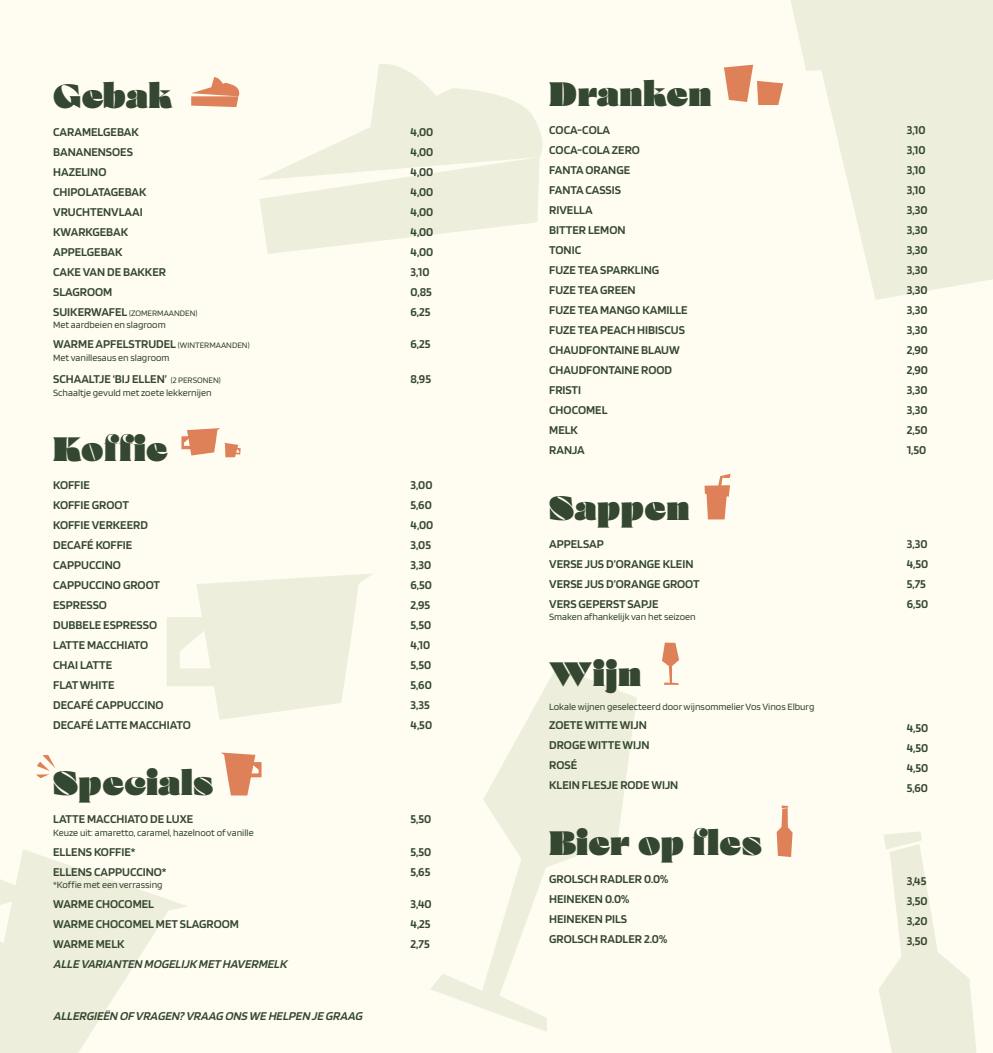
<style>
.page{position:relative;width:993px;height:1053px;background:#fff}
.page>*{position:absolute;margin:0;border:0;box-sizing:border-box;transform-origin:0 0}
.t1{font:33.75px "Courage";letter-spacing:.025em;color:#344731}
.t2{font:600 12.5px/20px "Blinker";color:#344731}
.t3{font:600 12.5px/20px "Blinker";color:#334730}
.t4{font:italic 600 12.5px "Blinker";color:#334730}
.t5{font:italic 600 12.5px "Blinker";color:#344731}
.t6{font:10px "Blinker";color:#344731}
.t7{font:8.75px "Blinker";color:#344731}
.s1{font-weight:600;font-size:12.5px}
.s2{font-weight:400;font-size:8.75px}
</style>
<div class="page">
<div style="left:0;top:0;width:992px;height:1052px;background:#fffdf1"></div>
<svg style="left:191px;top:77px;width:49px;height:30px"></svg>
<svg style="left:221px;top:752px;width:40px;height:43px"></svg>
<svg style="left:259px;top:64px;width:284px;height:190px"></svg>
<svg style="left:181px;top:428px;width:60px;height:29px"></svg>
<svg style="left:0;top:849px;width:188px;height:203px"></svg>
<svg style="left:167px;top:574px;width:205px;height:145px"></svg>
<svg style="left:431px;top:667px;width:205px;height:364px"></svg>
<svg style="left:879px;top:831px;width:97px;height:221px"></svg>
<svg style="left:704px;top:474px;width:26px;height:45px"></svg>
<svg style="left:776px;top:805px;width:16px;height:52px"></svg>
<svg style="left:662px;top:642px;width:17px;height:42px"></svg>
<svg style="left:822px;top:71px;width:170px;height:229px;fill:#edeedc"></svg>
<div style="left:791px;top:0;width:201px;height:71px;background:#edeedc"></div>
<svg style="left:36px;top:755px;width:19px;height:23px"></svg>
<svg style="left:724px;top:65px;width:59px;height:40px"></svg>
<h1 class="t1" style="left:53px;top:75px;width:121px">Gebak</h1>
<p class="t2" style="left:53px;top:122px;width:114px">CARAMELGEBAK<br>BANANENSOES<br>HAZELINO<br>CHIPOLATAGEBAK<br>VRUCHTENVLAAI<br>KWARKGEBAK<br>APPELGEBAK<br>CAKE VAN DE BAKKER<br>SLAGROOM</p>
<p class="t7" style="left:53px;top:308px;width:146px"><span class="s1">SUIKERWAFEL</span> (ZOMERMAANDEN)</p>
<p class="t6" style="left:53px;top:320px;width:114px">Met aardbeien en slagroom</p>
<p class="t2" style="left:53px;top:334px;width:198px">WARME APFELSTRUDEL <span class="s2">(WINTERMAANDEN)</span></p>
<p class="t6" style="left:53px;top:352px;width:118px">Met vanillesaus en slagroom</p>
<p class="t2" style="left:53px;top:369px;width:169px">SCHAALTJE ‘BIJ ELLEN’ <span class="s2">(2 PERSONEN)</span></p>
<p class="t6" style="left:53px;top:387px;width:160px">Schaaltje gevuld met zoete lekkernijen</p>
<h1 class="t1" style="left:53px;top:429px;width:116px">Koffie</h1>
<p class="t2" style="left:53px;top:475px;width:139px">KOFFIE<br>KOFFIE GROOT<br>KOFFIE VERKEERD<br>DECAFÉ KOFFIE<br>CAPPUCCINO<br>CAPPUCCINO GROOT<br>ESPRESSO<br>DUBBELE ESPRESSO<br>LATTE MACCHIATO<br>CHAI LATTE<br>FLAT WHITE<br>DECAFÉ CAPPUCCINO<br>DECAFÉ LATTE MACCHIATO</p>
<h1 class="t1" style="left:53px;top:762px;width:161px">Specials</h1>
<p class="t2" style="left:53px;top:809px;width:141px">LATTE MACCHIATO DE LUXE</p>
<p class="t6" style="left:53px;top:827px;width:202px">Keuze uit: amaretto, caramel, hazelnoot of vanille</p>
<p class="t2" style="left:53px;top:841px;width:115px">ELLENS KOFFIE*<br>ELLENS CAPPUCCINO*</p>
<p class="t6" style="left:53px;top:879px;width:111px">*Koffie met een verrassing</p>
<p class="t2" style="left:53px;top:894px;width:187px">WARME CHOCOMEL<br>WARME CHOCOMEL MET SLAGROOM<br>WARME MELK</p>
<p class="t5" style="left:53px;top:957px;width:238px">ALLE VARIANTEN MOGELIJK MET HAVERMELK</p>
<p class="t4" style="left:53px;top:1009px;width:313px">ALLERGIEËN OF VRAGEN?VRAAG ONS WE HELPEN JE GRAAG</p>
<p class="t3" style="left:410px;top:122px;width:24px">4,00<br>4,00<br>4,00<br>4,00<br>4,00<br>4,00<br>4,00<br>3,10<br>0,85<br>6,25</p>
<p class="t3" style="left:410px;top:334px;width:22px">6,25</p>
<p class="t3" style="left:410px;top:369px;width:22px">8,95</p>
<p class="t3" style="left:410px;top:475px;width:24px">3,00<br>5,60<br>4,00<br>3,05<br>3,30<br>6,50<br>2,95<br>5,50<br>4,10<br>5,50<br>5,60<br>3,35<br>4,50</p>
<p class="t3" style="left:410px;top:809px;width:22px">5,50</p>
<p class="t3" style="left:410px;top:841px;width:22px">5,50<br>5,65</p>
<p class="t3" style="left:410px;top:894px;width:23px;text-align:justify">3,40<br>4,25<br>2,75</p>
<h1 class="t1" style="left:549px;top:73px;width:163px">Dranken</h1>
<p class="t2" style="left:549px;top:120px;width:140px">COCA-COLA<br>COCA-COLA ZERO<br>FANTA ORANGE<br>FANTA CASSIS<br>RIVELLA<br>BITTER LEMON<br>TONIC<br>FUZE TEA SPARKLING<br>FUZE TEA GREEN<br>FUZE TEA MANGO KAMILLE<br>FUZE TEA PEACH HIBISCUS<br>CHAUDFONTAINE BLAUW<br>CHAUDFONTAINE ROOD<br>FRISTI<br>CHOCOMEL<br>MELK<br>RANJA</p>
<h1 class="t1" style="left:549px;top:487px;width:141px">Sappen</h1>
<p class="t2" style="left:549px;top:533px;width:152px">APPELSAP<br>VERSE JUS D’ORANGE KLEIN<br>VERSE JUS D’ORANGE GROOT<br>VERS GEPERST SAPJE</p>
<p class="t6" style="left:549px;top:611px;width:148px">Smaken afhankelijk van het seizoen</p>
<h1 class="t1" style="left:549px;top:653px;width:93px">Wijn</h1>
<p class="t6" style="left:549px;top:701px;width:267px">Lokale wijnen geselecteerd door wijnsommelier Vos Vinos Elburg</p>
<p class="t2" style="left:549px;top:715px;width:131px">ZOETE WITTE WIJN<br>DROGE WITTE WIJN<br>ROSÉ<br>KLEIN FLESJE RODE WIJN</p>
<h1 class="t1" style="left:549px;top:822px;width:214px">Bier op fles</h1>
<p class="t2" style="left:549px;top:868px;width:121px">GROLSCH RADLER 0.0%<br>HEINEKEN 0.0%<br>HEINEKEN PILS<br>GROLSCH RADLER 2.0%</p>
<p class="t2" style="left:906px;top:120px;width:23px">3,10<br>3,10<br>3,10<br>3,10<br>3,30<br>3,30<br>3,30<br>3,30<br>3,30<br>3,30<br>3,30<br>2,90<br>2,90<br>3,30<br>3,30<br>2,50<br>1,50</p>
<p class="t2" style="left:906px;top:533px;width:23px">3,30<br>4,50<br>5,75<br>6,50</p>
<p class="t2" style="left:906px;top:717px;width:23px;text-align:justify">4,50<br>4,50<br>4,50<br>5,60</p>
<p class="t2" style="left:906px;top:871px;width:22px;text-align:justify">3,45<br>3,50<br>3,20<br>3,50</p>
</div>
